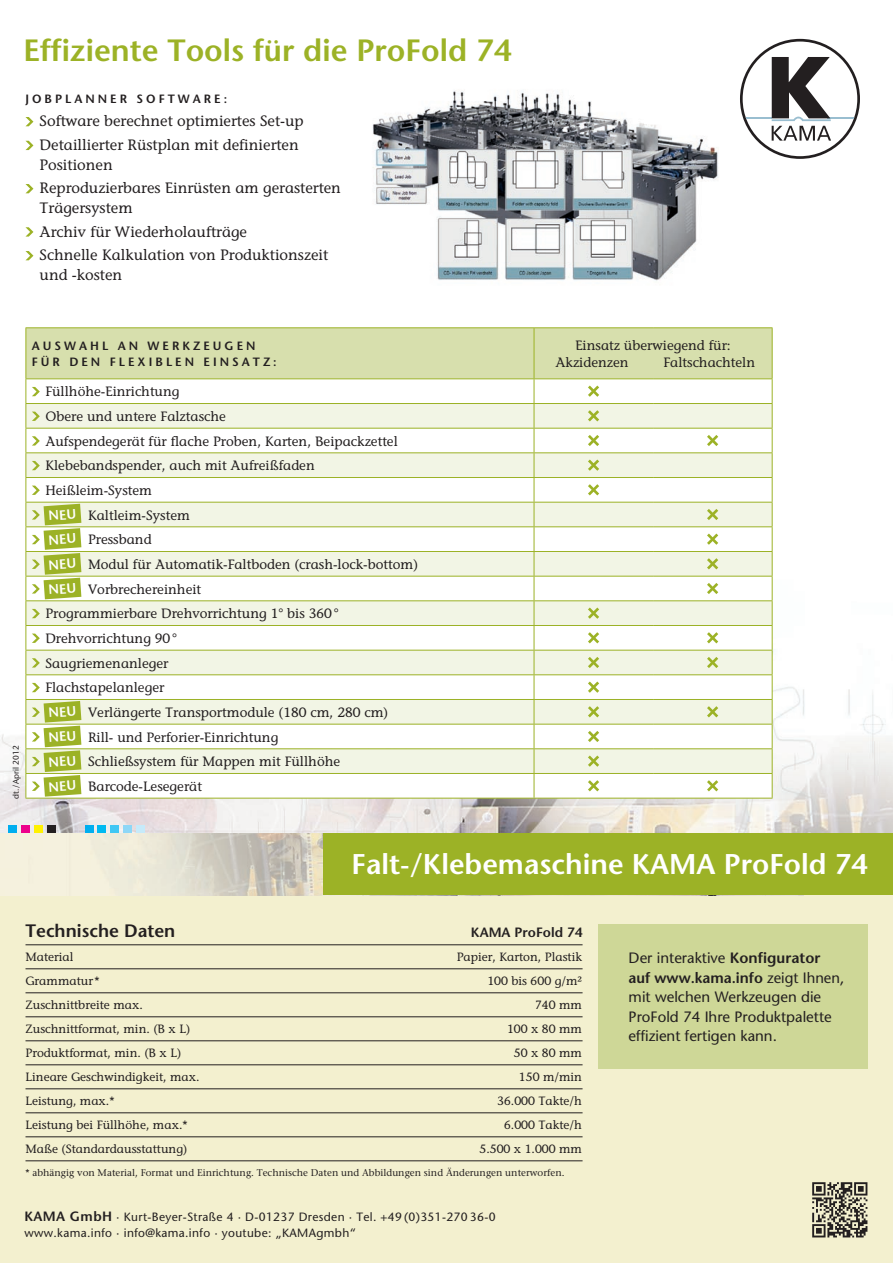
<style>
.page{position:relative;width:893px;height:1263px;background:#fff}
.page>*{position:absolute;margin:0;border:0;box-sizing:border-box;transform-origin:0 0}
.t1{font:600 30.75px "Stone Sans";color:#9cb226}
.t2{font:600 28.5px "Stone Sans";color:#fff}
.t3{font:600 18px "Stone Sans";color:#231f20}
.t4{font:15px/23.7px "Stone Informal";color:#231f20}
.t5{font:15px/19.5px "Stone Sans";color:#231f20}
.t6{font:13.5px/17.7px "Stone Informal";color:#231f20}
.t7{font:600 13.5px/24.6px "Stone Sans";color:#fff;text-align:center}
.t8{font:600 13.5px "Stone Sans";color:#231f20}
.t9{font:12px "Stone Informal";color:#231f20}
.t10{font:12px/16.5px "Stone Sans";letter-spacing:.03em;color:#231f20}
.t11{font:600 12px "Stone Sans";letter-spacing:.25em;color:#231f20}
.t12{font:9.75px "Stone Serif";color:#231f20}
.t13{font:8.25px "Stone Sans";color:#231f20}
.s1{font-weight:600;font-size:13.5px}
.s2{font-weight:600}
</style>
<div class="page">
<img style="left:0;top:107px;width:893px;height:726px">
<div style="left:0;top:880px;width:893px;height:383px;background:#f3f0cf"></div>
<svg style="left:740px;top:39px;width:120px;height:120px"></svg>
<div style="left:743px;top:42px;width:114px;height:114px;background:#fff;border-radius:50%"></div>
<svg style="left:745px;top:57px;width:109px;height:84px"></svg>
<div style="left:9px;top:825px;width:8px;height:8px;background:#00aeef"></div>
<div style="left:21px;top:825px;width:9px;height:8px;background:#ed028c"></div>
<div style="left:34px;top:825px;width:9px;height:8px;background:#fff101"></div>
<div style="left:47px;top:825px;width:8px;height:8px;background:#231f20"></div>
<div style="left:85px;top:825px;width:8px;height:8px;background:#00aeef"></div>
<div style="left:98px;top:825px;width:8px;height:8px;background:#00baf1"></div>
<div style="left:110px;top:825px;width:9px;height:8px;background:#40c7f4"></div>
<div style="left:123px;top:825px;width:9px;height:8px;background:#8dd7f7"></div>
<div style="left:136px;top:825px;width:8px;height:8px;background:#c6eafa"></div>
<img style="left:0;top:833px;width:323px;height:62px">
<hr style="left:26px;top:944px;width:557px;height:1px;background:#231f20">
<hr style="left:26px;top:968px;width:557px;height:1px;background:#231f20">
<hr style="left:26px;top:992px;width:557px;height:1px;background:#231f20">
<hr style="left:26px;top:1016px;width:557px;height:1px;background:#231f20">
<hr style="left:26px;top:1040px;width:557px;height:1px;background:#231f20">
<hr style="left:26px;top:1064px;width:557px;height:1px;background:#231f20">
<hr style="left:26px;top:1088px;width:557px;height:1px;background:#231f20">
<hr style="left:26px;top:1112px;width:557px;height:1px;background:#231f20">
<hr style="left:26px;top:1136px;width:557px;height:1px;background:#231f20">
<hr style="left:26px;top:1160px;width:557px;height:1px;background:#231f20">
<svg style="left:26px;top:117px;width:7px;height:9px"></svg>
<svg style="left:26px;top:141px;width:7px;height:9px"></svg>
<svg style="left:26px;top:184px;width:7px;height:9px"></svg>
<svg style="left:26px;top:227px;width:7px;height:10px"></svg>
<svg style="left:26px;top:251px;width:7px;height:9px"></svg>
<hr style="left:534px;top:327px;width:119px;height:1px;background:#9cb226">
<hr style="left:653px;top:327px;width:119px;height:1px;background:#9cb226">
<hr style="left:534px;top:798px;width:119px;height:1px;background:#9cb226">
<hr style="left:653px;top:798px;width:119px;height:1px;background:#9cb226">
<hr style="left:26px;top:327px;width:508px;height:1px;background:#9cb226">
<hr style="left:26px;top:798px;width:508px;height:1px;background:#9cb226">
<div style="left:323px;top:833px;width:570px;height:62px;background:#9cb226"></div>
<div style="left:598px;top:924px;width:269px;height:145px;background:#ced797"></div>
<svg style="left:26px;top:328px;width:747px;height:470px"></svg>
<svg style="left:812px;top:1182px;width:55px;height:55px"></svg>
<img style="left:362px;top:91px;width:365px;height:199px">
<h1 class="t1" style="left:23px;top:32px;width:489px">Effiziente Tools für die ProFold 74</h1>
<p class="t11" style="left:26px;top:91px;width:51px">Job Planner</p>
<p class="t11" style="left:137px;top:91px;width:22px">S oftware</p>
<p class="t11" style="left:224px;top:91px;width:5px">:</p>
<p class="t4" style="left:40px;top:109px;width:266px">Software berechnet optimiertes Set-up<br>Detaillierter Rüstplan mit definierten</p>
<p class="t4" style="left:40px;top:153px;width:303px">Positionen<br>Reproduzierbares Einrüsten am gerasterten</p>
<p class="t4" style="left:40px;top:196px;width:290px">Trägersystem<br>Archiv für Wiederholaufträge<br>Schnelle Kalkulation von Produktionszeit</p>
<p class="t4" style="left:40px;top:263px;width:84px">und -kosten</p>
<p class="t13" style="left:11px;top:799px;width:55px;rotate:-90deg">dt./April 2012</p>
<p class="t11" style="left:32px;top:338px;width:35px">Auswahl</p>
<p class="t11" style="left:118px;top:338px;width:11px">an</p>
<p class="t11" style="left:148px;top:338px;width:26px">Werkze</p>
<p class="t11" style="left:213px;top:338px;width:34px">ugen</p>
<p class="t11" style="left:32px;top:355px;width:60px">f ür den</p>
<p class="t11" style="left:110px;top:355px;width:9px">fle</p>
<p class="t11" style="left:138px;top:355px;width:21px">xiblen</p>
<p class="t11" style="left:204px;top:355px;width:20px">Einsatz</p>
<p class="t11" style="left:273px;top:355px;width:5px">:</p>
<p class="t6" style="left:45px;top:383px;width:136px">Füllhöhe-Einrichtung</p>
<p class="t6" style="left:45px;top:407px;width:182px">Obere und untere Falztasche</p>
<p class="t6" style="left:45px;top:432px;width:354px">Aufspendegerät für flache Proben, Karten, Beipackzettel</p>
<p class="t6" style="left:45px;top:457px;width:271px">Klebebandspender, auch mit Aufreißfaden</p>
<p class="t6" style="left:45px;top:481px;width:108px">Heißleim-System</p>
<p class="t6" style="left:88px;top:506px;width:104px">Kaltleim-System</p>
<p class="t6" style="left:88px;top:531px;width:65px">Pressband</p>
<p class="t6" style="left:88px;top:555px;width:332px">Modul für Automatik-Faltboden (crash-lock-bottom)</p>
<p class="t6" style="left:88px;top:580px;width:115px">Vorbrechereinheit</p>
<p class="t6" style="left:45px;top:605px;width:295px">Programmierbare Drehvorrichtung 1° bis 360°</p>
<p class="t6" style="left:45px;top:629px;width:133px">Drehvorrichtung 90°</p>
<p class="t6" style="left:45px;top:654px;width:125px">Saugriemenanleger</p>
<p class="t6" style="left:45px;top:679px;width:120px">Flachstapelanleger</p>
<p class="t6" style="left:88px;top:703px;width:302px">Verlängerte Transportmodule (180 cm, 280 cm)</p>
<p class="t6" style="left:88px;top:728px;width:192px">Rill- und Perforier-Einrichtung</p>
<p class="t6" style="left:88px;top:753px;width:254px">Schließsystem für Mappen mit Füllhöhe</p>
<p class="t6" style="left:88px;top:777px;width:116px">Barcode-Lesegerät</p>
<p class="t7" style="left:42px;top:504px;width:34px;rotate:-4deg">NEU<br>NEU<br>NEU<br>NEU</p>
<p class="t7" style="left:42px;top:701px;width:34px;rotate:-4deg">NEU<br>NEU<br>NEU<br>NEU</p>
<p class="t6" style="left:555px;top:336px;width:177px;text-indent:20px">Einsatz überwiegend für:<br>Akzidenzen</p>
<p class="t6" style="left:663px;top:354px;width:93px">Faltschachteln</p>
<h3 class="t3" style="left:26px;top:920px;width:151px">Technische Daten</h3>
<h2 class="t2" style="left:352px;top:847px;width:517px">Falt-/Klebemaschine KAMA ProFold 74</h2>
<p class="t8" style="left:471px;top:924px;width:113px">KAMA ProFold 74</p>
<p class="t9" style="left:26px;top:950px;width:50px">Material</p>
<p class="t9" style="left:457px;top:950px;width:127px">Papier, Karton, Plastik</p>
<p class="t9" style="left:26px;top:974px;width:76px">Grammatur *</p>
<p class="t9" style="left:487px;top:974px;width:96px">100 bis 600 g/m²</p>
<p class="t9" style="left:26px;top:998px;width:119px">Zuschnittbreite max.</p>
<p class="t9" style="left:535px;top:998px;width:49px">740 mm</p>
<p class="t9" style="left:26px;top:1022px;width:166px">Zuschnittformat, min. (B x L)</p>
<p class="t9" style="left:507px;top:1022px;width:76px">100 x 80 mm</p>
<p class="t9" style="left:26px;top:1046px;width:157px">Produktformat, min. (B x L)</p>
<p class="t9" style="left:514px;top:1046px;width:70px">50 x 80 mm</p>
<p class="t9" style="left:26px;top:1070px;width:176px">Lineare Geschwindigkeit, max.</p>
<p class="t9" style="left:519px;top:1070px;width:65px">150 m/min</p>
<p class="t9" style="left:26px;top:1094px;width:90px">Leistung, max.*</p>
<p class="t9" style="left:497px;top:1094px;width:86px">36.000 Takte/h</p>
<p class="t9" style="left:26px;top:1118px;width:164px">Leistung bei Füllhöhe, max.*</p>
<p class="t9" style="left:504px;top:1118px;width:80px">6.000 Takte/h</p>
<p class="t9" style="left:26px;top:1142px;width:163px">Maße (Standardausstattung)</p>
<p class="t9" style="left:479px;top:1142px;width:104px">5.500 x 1.000 mm</p>
<p class="t12" style="left:26px;top:1166px;width:540px">* abhängig von Material, Format und Einrichtung. Technische Daten und Abbildungen sind Änderungen unterworfen.</p>
<p class="t10" style="left:24px;top:1208px;width:473px"><span class="s1">KAMA GmbH</span> · Kurt-Beyer-Straße 4 · D-01237 Dresden · Tel. +49 (0)351-270 36-0 www.kama.info · info@kama.info · youtube: „KAMAgmbh“</p>
<p class="t5" style="left:629px;top:948px;width:217px">Der interaktive <span class="s2">Konfigurator auf www.kama.info</span> zeigt Ihnen, mit welchen Werkzeugen die<br>ProFold 74 Ihre Produktpalette effizient fertigen kann.</p>
</div>
